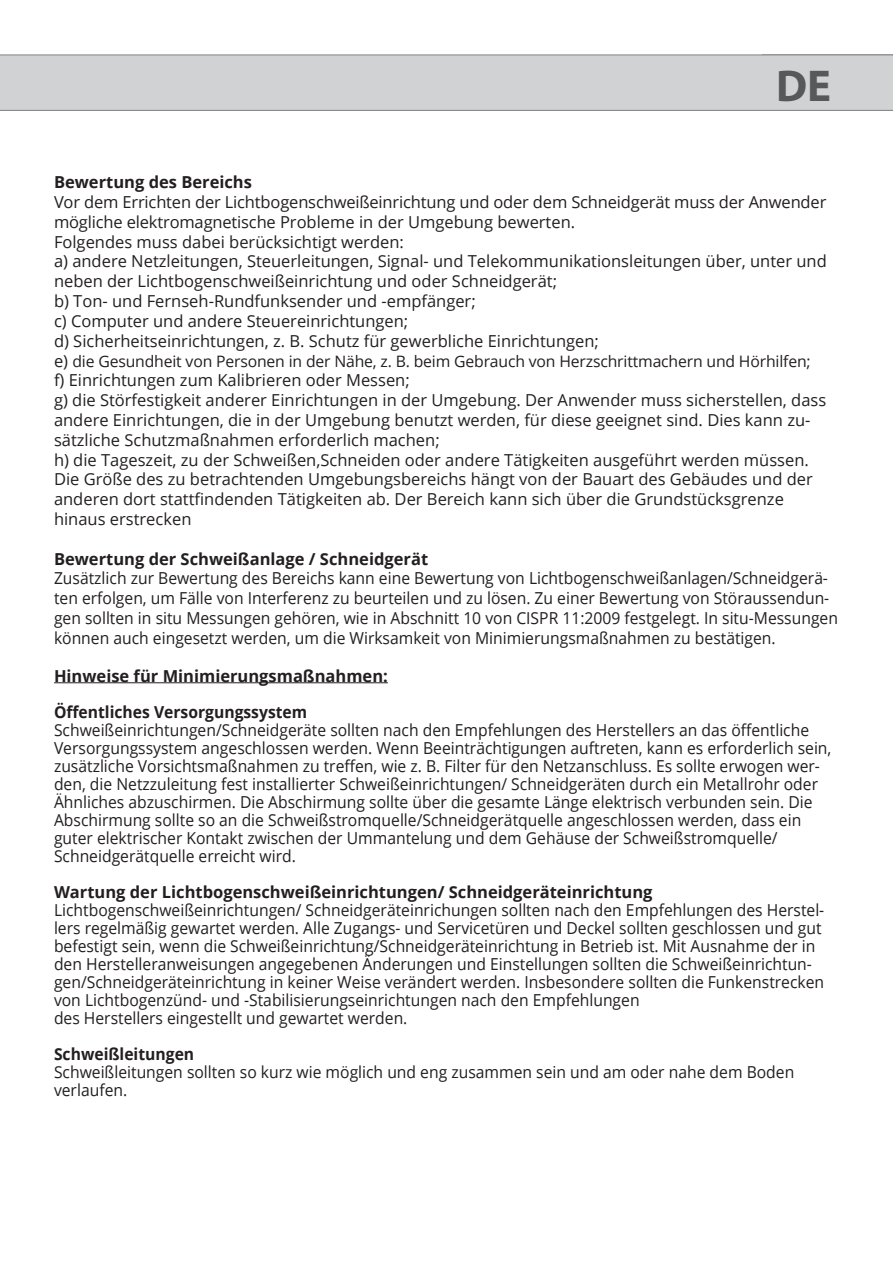
<style>
.page{position:relative;width:893px;height:1263px;background:#fff}
.page>*{position:absolute;margin:0;border:0;box-sizing:border-box;transform-origin:0 0}
.t1{font:700 44.7px "Myriad Pro";color:#57585a}
.t2{font:16.5px/18px "Open Sans";color:#231f20;scale:.95 1}
.t3{font:16.5px/19.8px "Open Sans";color:#231f20}
.t4{font:700 16.5px/36px "Open Sans";color:#231f20}
.t5{font:700 16.5px "Open Sans";color:#231f20;scale:.95 1}
.t6{font:15.75px "Open Sans";letter-spacing:-.01em;color:#231f20}
.s1{font-size:16.5px}
</style>
<div class="page">
<div style="left:0;top:55px;width:893px;height:56px;background:#d1d2d4"></div>
<hr style="left:54px;top:682px;width:334px;height:1px;background:#231f20">
<h1 class="t1" style="left:776px;top:57px;width:57px">DE</h1>
<p class="t4" style="left:54px;top:164px;width:199px">Bewertung des Bereichs</p>
<p class="t3" style="left:54px;top:192px;width:774px">Vor dem Errichten der Lichtbogenschweißeinrichtung und oder dem Schneidgerät muss der Anwender mögliche elektromagnetische Probleme in der Umgebung bewerten.<br>Folgendes muss dabei berücksichtigt werden:<br>a) andere Netzleitungen, Steuerleitungen, Signal- und Telekommunikationsleitungen über, unter und neben der Lichtbogenschweißeinrichtung und oder Schneidgerät;<br>b) Ton- und Fernseh-Rundfunksender und -empfänger;<br>c) Computer und andere Steuereinrichtungen;<br>d) Sicherheitseinrichtungen, z. B. Schutz für gewerbliche Einrichtungen;</p>
<p class="t6" style="left:54px;top:350px;width:758px"><span class="s1">e)</span> die Gesundheit von Personen in der Nähe, z. B. beim Gebrauch von Herzschrittmachern und Hörhilfen;</p>
<p class="t3" style="left:54px;top:370px;width:774px">f) Einrichtungen zum Kalibrieren oder Messen;<br>g) die Störfestigkeit anderer Einrichtungen in der Umgebung. Der Anwender muss sicherstellen, dass andere Einrichtungen, die in der Umgebung benutzt werden, für diese geeignet sind. Dies kann zu&shy;sätzliche Schutzmaßnahmen erforderlich machen;<br>h) die Tageszeit, zu der Schweißen,Schneiden oder andere Tätigkeiten ausgeführt werden müssen.<br>Die Größe des zu betrachtenden Umgebungsbereichs hängt von der Bauart des Gebäudes und der anderen dort stattfindenden Tätigkeiten ab. Der Bereich kann sich über die Grundstücksgrenze hinaus erstrecken</p>
<p class="t4" style="left:54px;top:540px;width:376px">Bewertung der Schweißanlage / Schneidgerät</p>
<p class="t2" style="left:54px;top:568px;width:827px;line-height:19.8px">Zusätzlich zur Bewertung des Bereichs kann eine Bewertung von Lichtbogenschweißanlagen/Schneidgerä&shy;ten erfolgen, um Fälle von Interferenz zu beurteilen und zu lösen. Zu einer Bewertung von Störaussendun&shy;gen sollten in situ Messungen gehören, wie in Abschnitt 10 von CISPR 11:2009 festgelegt. In situ-Messungen können auch eingesetzt werden, um die Wirksamkeit von Minimierungsmaßnahmen zu bestätigen.</p>
<p class="t4" style="left:54px;top:657px;width:335px">Hinweise für Minimierungsmaßnahmen:<br>Öffentliches Versorgungssystem</p>
<p class="t2" style="left:54px;top:720px;width:820px">Schweißeinrichtungen/Schneidgeräte sollten nach den Empfehlungen des Herstellers an das öffentliche Versorgungssystem angeschlossen werden. Wenn Beeinträchtigungen auftreten, kann es erforderlich sein, zusätzliche Vorsichtsmaßnahmen zu treffen, wie z. B. Filter für den Netzanschluss. Es sollte erwogen wer&shy;den, die Netzzuleitung fest installierter Schweißeinrichtungen/ Schneidgeräten durch ein Metallrohr oder Ähnliches abzuschirmen. Die Abschirmung sollte über die gesamte Länge elektrisch verbunden sein. Die Abschirmung sollte so an die Schweißstromquelle/Schneidgerätquelle angeschlossen werden, dass ein guter elektrischer Kontakt zwischen der Ummantelung und dem Gehäuse der Schweißstromquelle/ Schneidgerätquelle erreicht wird.</p>
<p class="t4" style="left:54px;top:873px;width:600px">Wartung der Lichtbogenschweißeinrichtungen/ Schneidgeräteinrichtung</p>
<p class="t2" style="left:54px;top:900px;width:812px">Lichtbogenschweißeinrichtungen/ Schneidgeräteinrichungen sollten nach den Empfehlungen des Herstel&shy;lers regelmäßig gewartet werden. Alle Zugangs- und Servicetüren und Deckel sollten geschlossen und gut befestigt sein, wenn die Schweißeinrichtung/Schneidgeräteinrichtung in Betrieb ist. Mit Ausnahme der in den Herstelleranweisungen angegebenen Änderungen und Einstellungen sollten die Schweißeinrichtun&shy;gen/Schneidgeräteinrichtung in keiner Weise verändert werden. Insbesondere sollten die Funkenstrecken von Lichtbogenzünd- und -Stabilisierungseinrichtungen nach den Empfehlungen<br>des Herstellers eingestellt und gewartet werden.</p>
<p class="t5" style="left:54px;top:1042px;width:149px">Schweißleitungen</p>
<p class="t2" style="left:54px;top:1062px;width:781px">Schweißleitungen sollten so kurz wie möglich und eng zusammen sein und am oder nahe dem Boden verlaufen.</p>
</div>
